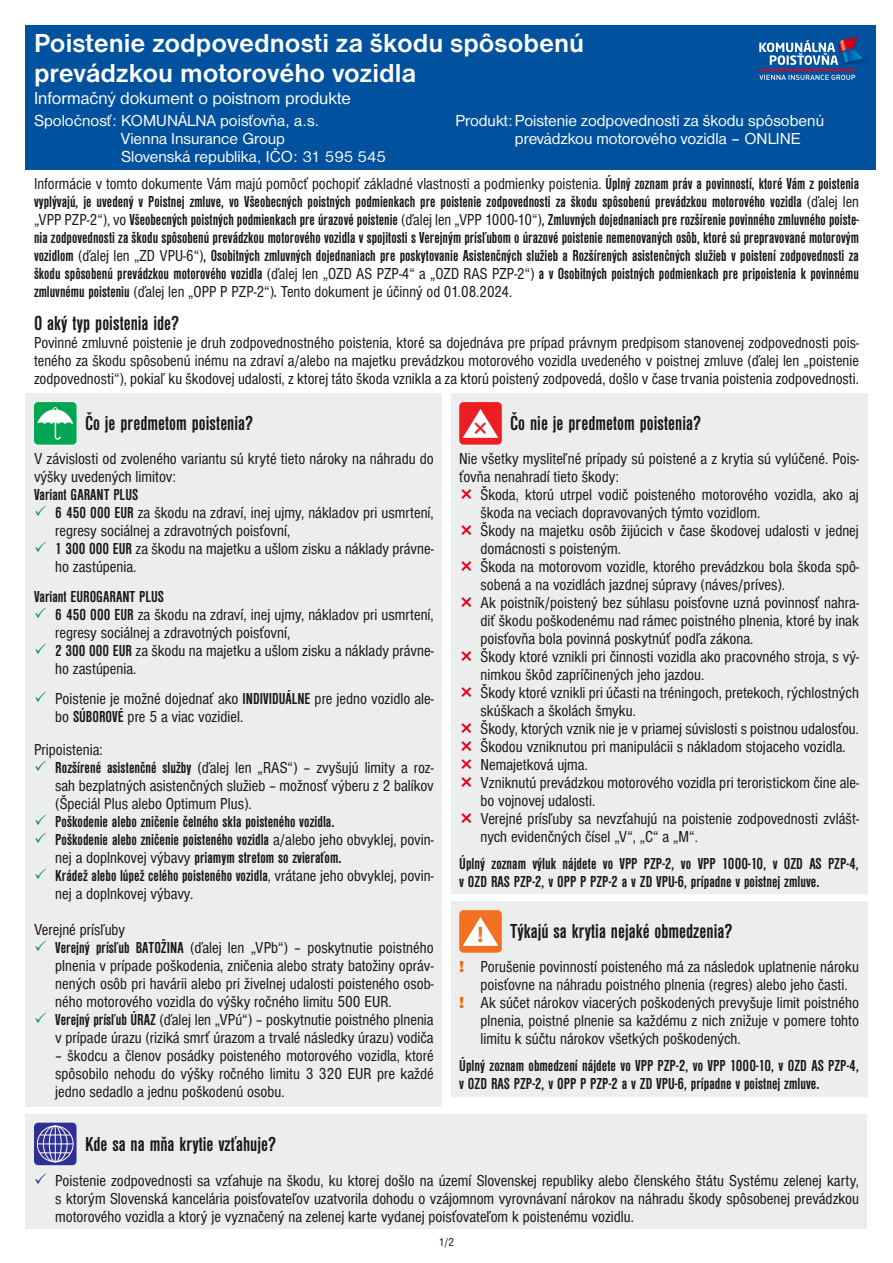
<style>
.page{position:relative;width:893px;height:1263px;background:#fff}
.page>*{position:absolute;margin:0;border:0;box-sizing:border-box;transform-origin:0 0}
.t1{font:700 27px/30px "Nimbus Sans DOT";color:#fff}
.t2{font:700 22.2px "Myriad Pro";color:#ed1d24}
.t3{font:700 22.2px "Myriad Pro";color:#f36f21}
.t4{font:700 condensed 21px "Nimbus Sans DOT";color:#1a171c}
.t5{font:18px "Nimbus Sans DOT";color:#fff}
.t6{font:condensed 16.5px/18px "Nimbus Sans DOT";color:#1a171c}
.t7{font:700 condensed 16.5px/18px "Nimbus Sans DOT";color:#1a171c}
.t8{font:16.5px/18px "Nimbus Sans DOT";color:#fff}
.t9{font:condensed 12px "Nimbus Sans DOT";color:#1a171c}
.s1{font-weight:400}
.s2{font-weight:700}
.s3{font-family:"Nimbus Sans DOT Blac";font-stretch:normal;color:#eb690b}
</style>
<div class="page">
<div style="left:26px;top:394px;width:416px;height:713px;background:#eceded"></div>
<div style="left:26px;top:1114px;width:841px;height:115px;background:#eceded"></div>
<div style="left:451px;top:394px;width:416px;height:500px;background:#eceded"></div>
<div style="left:451px;top:902px;width:416px;height:195px;background:#eceded"></div>
<div style="left:26px;top:26px;width:850px;height:144px;background:#00519e"></div>
<hr style="left:759px;top:69px;width:96px;height:1px;background:#da001a">
<svg style="left:759px;top:75px;width:96px;height:5px"></svg>
<svg style="left:759px;top:37px;width:106px;height:28px"></svg>
<div style="left:34px;top:402px;width:43px;height:43px;background:#00a651;border-radius:4px"></div>
<svg style="left:37px;top:407px;width:36px;height:33px"></svg>
<div style="left:459px;top:402px;width:43px;height:43px;background:#ed1d24;border-radius:4px"></div>
<svg style="left:463px;top:409px;width:35px;height:29px"></svg>
<div style="left:459px;top:910px;width:43px;height:43px;background:#f36f21;border-radius:4px"></div>
<svg style="left:463px;top:917px;width:35px;height:29px"></svg>
<svg style="left:34px;top:1123px;width:43px;height:42px"></svg>
<div style="left:37px;top:1126px;width:36px;height:36px;border:1px solid #fff;border-radius:50%"></div>
<hr style="left:55px;top:1126px;width:1px;height:36px;background:#fff">
<hr style="left:37px;top:1143px;width:36px;height:1px;background:#fff">
<hr style="left:40px;top:1152px;width:31px;height:1px;background:#fff">
<hr style="left:40px;top:1135px;width:31px;height:1px;background:#fff">
<div style="left:43px;top:1126px;width:24px;height:36px;border:1px solid #fff;border-radius:50%"></div>
<div style="left:49px;top:1126px;width:13px;height:36px;border:1px solid #fff;border-radius:50%"></div>
<h1 class="t1" style="left:34px;top:28px;width:552px">Poistenie zodpovednosti za škodu spôsobenú prevádzkou motorového vozidla</h1>
<p class="t5" style="left:34px;top:88px;width:318px">Informačný dokument o poistnom produkte</p>
<p class="t8" style="left:121px;top:112px;width:266px;text-indent:-87px">Spoločnosť: KOMUNÁLNA poisťovňa, a.s.<br>Vienna Insurance Group<br>Slovenská republika, IČO: 31 595 545</p>
<p class="t8" style="left:515px;top:112px;width:311px;text-indent:-60px">Produkt:Poistenie zodpovednosti za škodu spôsobenú prevádzkou motorového vozidla – ONLINE</p>
<p class="t7" style="left:34px;top:175px;width:827px;text-align:justify"><span class="s1">Informácie v tomto dokumente Vám majú pomôcť pochopiť základné vlastnosti a podmienky poistenia.</span> Úplný zoznam práv a povinností, ktoré Vám z poistenia vyplývajú, je uvedený v Poistnej zmluve, vo Všeobecných poistných podmienkach pre poistenie zodpovednosti za škodu spôsobenú prevádzkou motorového vozidla <span class="s1">(ďalej len „VPP PZP-2“), vo</span> Všeobecných poistných podmienkach pre úrazové poistenie <span class="s1">(ďalej len „VPP 1000-10“)</span>, Zmluvných dojednaniach pre rozšírenie povinného zmluvného poiste&shy;nia zodpovednosti za škodu spôsobenú prevádzkou motorového vozidla v spojitosti s Verejným prísľubom o úrazové poistenie nemenovaných osôb, ktoré sú prepravované motorovým vozidlom <span class="s1">(ďalej len „ZD VPU-6“)</span>, Osobitných zmluvných dojednaniach pre poskytovanie Asistenčných služieb a Rozšírených asistenčných služieb v poistení zodpovednosti za škodu spôsobenú prevádzkou motorového vozidla <span class="s1">(ďalej len „OZD AS PZP-4“ a „OZD RAS PZP-2“)</span> a v Osobitných poistných podmienkach pre pripoistenia k povinnému zmluvnému poisteniu <span class="s1">(ďalej len „OPP P PZP-2“)</span>. <span class="s1">Tento dokument je účinný od 01.08.2024.</span></p>
<p class="t4" style="left:34px;top:311px;width:147px">O aký typ poistenia ide?</p>
<p class="t6" style="left:34px;top:334px;width:826px;text-align:justify">Povinné zmluvné poistenie je druh zodpovednostného poistenia, ktoré sa dojednáva pre prípad právnym predpisom stanovenej zodpovednosti pois&shy;teného za škodu spôsobenú inému na zdraví a/alebo na majetku prevádzkou motorového vozidla uvedeného v poistnej zmluve (ďalej len „poistenie zodpovednosti“), pokiaľ ku škodovej udalosti, z ktorej táto škoda vznikla a za ktorú poistený zodpovedá, došlo v čase trvania poistenia zodpovednosti.</p>
<h2 class="t2" style="left:474px;top:412px;width:15px">×</h2>
<p class="t4" style="left:85px;top:412px;width:170px">Čo je predmetom poistenia?</p>
<p class="t4" style="left:510px;top:412px;width:192px">Čo nie je predmetom poistenia?</p>
<p class="t6" style="left:34px;top:450px;width:401px">V závislosti od zvoleného variantu sú kryté tieto nároky na náhradu do výšky uvedených limitov:</p>
<p class="t6" style="left:55px;top:486px;width:380px;text-indent:-21px"><span class="s2">Variant GARANT PLUS<br>6 450 000 EUR</span> za škodu na zdraví, inej ujmy, nákladov pri usmrtení, regresy sociálnej a zdravotných poisťovní,<br><span class="s2">1 300 000 EUR</span> za škodu na majetku a ušlom zisku a náklady právne&shy;ho zastúpenia.</p>
<p class="t6" style="left:55px;top:588px;width:380px;text-indent:-21px"><span class="s2">Variant EUROGARANT PLUS<br>6 450 000 EUR</span> za škodu na zdraví, inej ujmy, nákladov pri usmrtení, regresy sociálnej a zdravotných poisťovní,<br><span class="s2">2 300 000 EUR</span> za škodu na majetku a ušlom zisku a náklady právne&shy;ho zastúpenia.</p>
<p class="t6" style="left:55px;top:690px;width:380px">Poistenie je možné dojednať ako <span class="s2">INDIVIDUÁLNE</span> pre jedno vozidlo ale&shy;bo <span class="s2">SÚBOROVÉ</span> pre 5 a viac vozidiel.</p>
<p class="t6" style="left:55px;top:741px;width:380px;text-indent:-21px">Pripoistenia:<br><span class="s2">Rozšírené asistenčné služby</span> (ďalej len „RAS“) – zvyšujú limity a roz&shy;sah bezplatných asistenčných služieb – možnosť výberu z 2 balíkov (Špeciál Plus alebo Optimum Plus).</p>
<p class="t7" style="left:55px;top:813px;width:380px">Poškodenie alebo zničenie čelného skla poisteného vozidla.<br>Poškodenie alebo zničenie poisteného vozidla <span class="s1">a/alebo jeho obvyklej, povin&shy;nej a doplnkovej výbavy</span> priamym stretom so zvieraťom.<br>Krádež alebo lúpež celého poisteného vozidla<span class="s1">, vrátane jeho obvyklej, povin&shy;nej a doplnkovej výbavy.</span></p>
<p class="t6" style="left:55px;top:921px;width:380px;text-indent:-21px">Verejné prísľuby<br><span class="s2">Verejný prísľub BATOŽINA</span> (ďalej len „VPb“) – poskytnutie poistného plnenia v prípade poškodenia, zničenia alebo straty batožiny opráv&shy;nených osôb pri havárii alebo pri živelnej udalosti poisteného osob&shy;ného motorového vozidla do výšky ročného limitu 500 EUR.<br><span class="s2">Verejný prísľub ÚRAZ</span> (ďalej len „VPú“) – poskytnutie poistného plnenia v prípade úrazu (riziká smrť úrazom a trvalé následky úrazu) vodiča</p>
<p class="t6" style="left:55px;top:1047px;width:380px;text-align:justify">– škodcu a členov posádky poisteného motorového vozidla, ktoré spôsobilo nehodu do výšky ročného limitu 3 320 EUR pre každé jedno sedadlo a jednu poškodenú osobu.</p>
<p class="t6" style="left:459px;top:450px;width:401px">Nie všetky mysliteľné prípady sú poistené a z krytia sú vylúčené. Pois&shy;ťovňa nenahradí tieto škody:</p>
<p class="t6" style="left:480px;top:486px;width:380px">Škoda, ktorú utrpel vodič poisteného motorového vozidla, ako aj škoda na veciach dopravovaných týmto vozidlom.<br>Škody na majetku osôb žijúcich v čase škodovej udalosti v jednej domácnosti s poisteným.<br>Škoda na motorovom vozidle, ktorého prevádzkou bola škoda spô&shy;sobená a na vozidlách jazdnej súpravy (náves/príves).<br>Ak poistník/poistený bez súhlasu poisťovne uzná povinnosť nahra&shy;diť škodu poškodenému nad rámec poistného plnenia, ktoré by inak poisťovňa bola povinná poskytnúť podľa zákona.<br>Škody ktoré vznikli pri činnosti vozidla ako pracovného stroja, s vý&shy;nimkou škôd zapríčinených jeho jazdou.<br>Škody ktoré vznikli pri účasti na tréningoch, pretekoch, rýchlostných skúškach a školách šmyku.<br>Škody, ktorých vznik nie je v priamej súvislosti s poistnou udalosťou.<br>Škodou vzniknutou pri manipulácii s nákladom stojaceho vozidla.<br>Nemajetková ujma.<br>Vzniknutú prevádzkou motorového vozidla pri teroristickom čine ale&shy;bo vojnovej udalosti.<br>Verejné prísľuby sa nevzťahujú na poistenie zodpovednosti zvlášt&shy;nych evidenčných čísel „V“, „C“ a „M“.</p>
<p class="t7" style="left:459px;top:855px;width:401px">Úplný zoznam výluk nájdete vo VPP PZP-2, vo VPP 1000-10, v OZD AS PZP-4, v OZD RAS PZP-2, v OPP P PZP-2 a v ZD VPU-6, prípadne v poistnej zmluve.</p>
<h2 class="t3" style="left:477px;top:920px;width:7px">!</h2>
<p class="t4" style="left:510px;top:920px;width:223px">Týkajú sa krytia nejaké obmedzenia?</p>
<p class="t6" style="left:459px;top:958px;width:401px"><span class="s3">!</span> Porušenie povinností poisteného má za následok uplatnenie nároku</p>
<p class="t6" style="left:480px;top:976px;width:369px">poisťovne na náhradu poistného plnenia (regres) alebo jeho časti.</p>
<p class="t6" style="left:459px;top:994px;width:401px"><span class="s3">!</span> Ak súčet nárokov viacerých poškodených prevyšuje limit poistného</p>
<p class="t6" style="left:480px;top:1012px;width:380px">plnenia, poistné plnenie sa každému z nich znižuje v pomere tohto</p>
<p class="t6" style="left:480px;top:1030px;width:262px">limitu k súčtu nárokov všetkých poškodených.</p>
<p class="t7" style="left:459px;top:1057px;width:401px">Úplný zoznam obmedzení nájdete vo VPP PZP-2, vo VPP 1000-10, v OZD AS PZP-4, v OZD RAS PZP-2, v OPP P PZP-2 a v ZD VPU-6, prípadne v poistnej zmluve.</p>
<p class="t4" style="left:85px;top:1133px;width:192px">Kde sa na mňa krytie vzťahuje?</p>
<p class="t6" style="left:55px;top:1172px;width:805px;text-align:justify">Poistenie zodpovednosti sa vzťahuje na škodu, ku ktorej došlo na území Slovenskej republiky alebo členského štátu Systému zelenej karty, s ktorým Slovenská kancelária poisťovateľov uzatvorila dohodu o vzájomnom vyrovnávaní nárokov na náhradu škody spôsobenej prevádzkou motorového vozidla a ktorý je vyznačený na zelenej karte vydanej poisťovateľom k poistenému vozidlu.</p>
<p class="t9" style="left:439px;top:1235px;width:17px">1/2</p>
</div>
